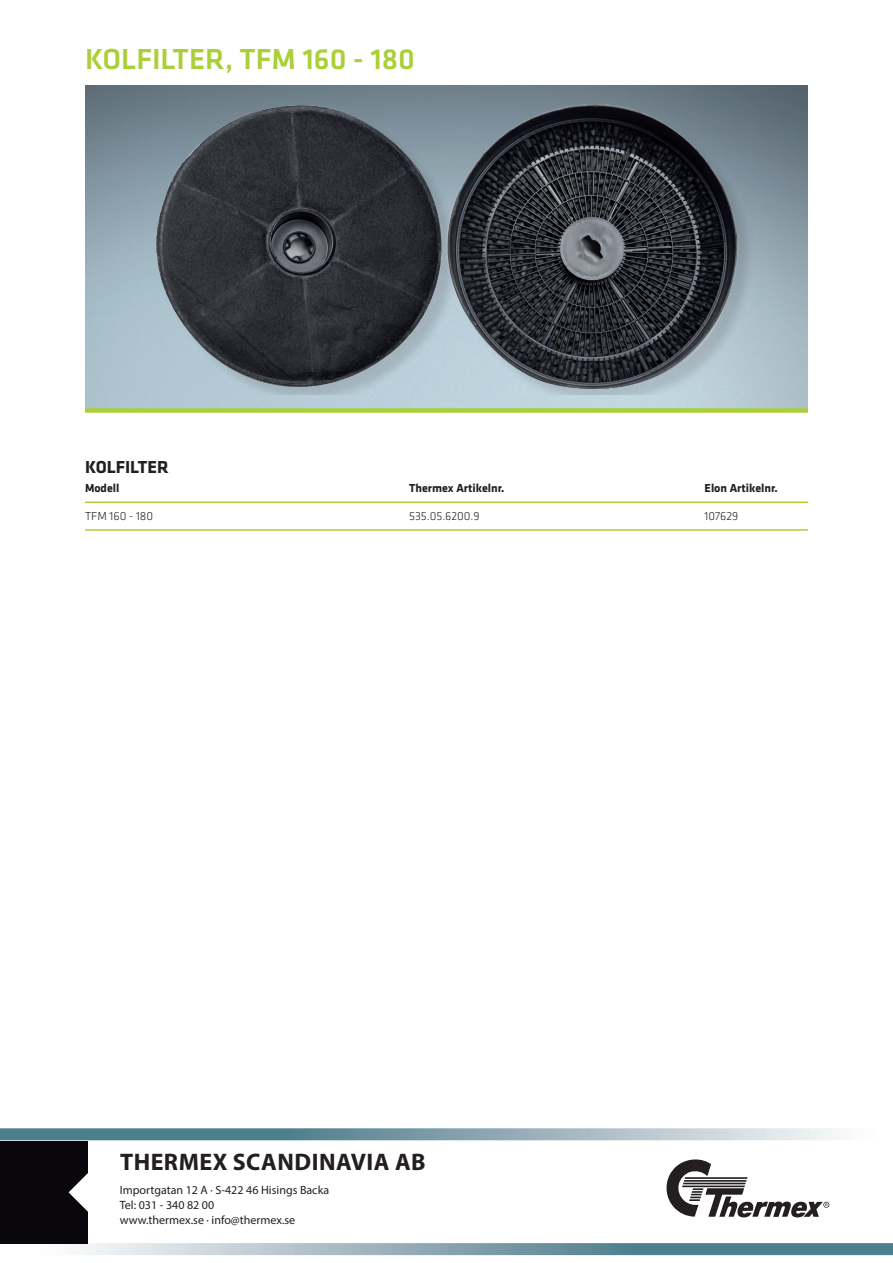
<style>
.page{position:relative;width:893px;height:1263px;background:#fff}
.page>*{position:absolute;margin:0;border:0;box-sizing:border-box;transform-origin:0 0}
.t1{font:500 30px "Klavika";color:#abcf38}
.t2{font:700 24px "Myriad Pro";letter-spacing:.02em;color:#231f20}
.t3{font:700 18px "Klavika";color:#231f20}
.t4{font:12px/15px "Myriad Pro";color:#231f20}
.t5{font:700 12px "Klavika";color:#231f20}
.t6{font:300 12px "Klavika";color:#231f20}
</style>
<div class="page">
<img style="left:85px;top:85px;width:723px;height:323px">
<hr style="left:85px;top:502px;width:723px;height:1px;background:#abcf38">
<hr style="left:85px;top:529px;width:723px;height:2px;background:#abcf38">
<div style="left:85px;top:408px;width:723px;height:5px;background:#abcf38"></div>
<div style="left:159px;top:107px;width:596px;height:287px;background:#231f20;opacity:.15"></div>
<img style="left:157px;top:105px;width:579px;height:284px">
<svg style="left:87px;top:1140px;width:4px;height:103px"></svg>
<svg style="left:0;top:1128px;width:840px;height:12px;background:#88a7b2"></svg>
<svg style="left:0;top:1243px;width:893px;height:12px;background:#91acb6"></svg>
<div style="left:0;top:1140px;width:87px;height:103px;background:#09060c"></div>
<svg style="left:69px;top:1172px;width:22px;height:40px"></svg>
<svg style="left:666px;top:1159px;width:163px;height:58px"></svg>
<h1 class="t1" style="left:85px;top:39px;width:332px">KOLFILTER, TFM 160 - 180</h1>
<h3 class="t3" style="left:85px;top:454px;width:85px">KOLFILTER</h3>
<p class="t5" style="left:85px;top:479px;width:36px">Modell</p>
<p class="t5" style="left:409px;top:479px;width:97px">Thermex Artikelnr.</p>
<p class="t5" style="left:705px;top:479px;width:75px">Elon Artikelnr.</p>
<p class="t6" style="left:85px;top:508px;width:70px">TFM 160 - 180</p>
<p class="t6" style="left:409px;top:508px;width:72px">535.05.6200.9</p>
<p class="t6" style="left:705px;top:508px;width:35px">107629</p>
<h2 class="t2" style="left:120px;top:1146px;width:307px">THERMEX SCANDINAVIA AB</h2>
<p class="t4" style="left:120px;top:1182px;width:211px">Importgatan 12 A · S-422 46 Hisings Backa<br>Tel: 031 - 340 82 00<br>www.thermex.se · info@thermex.se</p>
</div>
